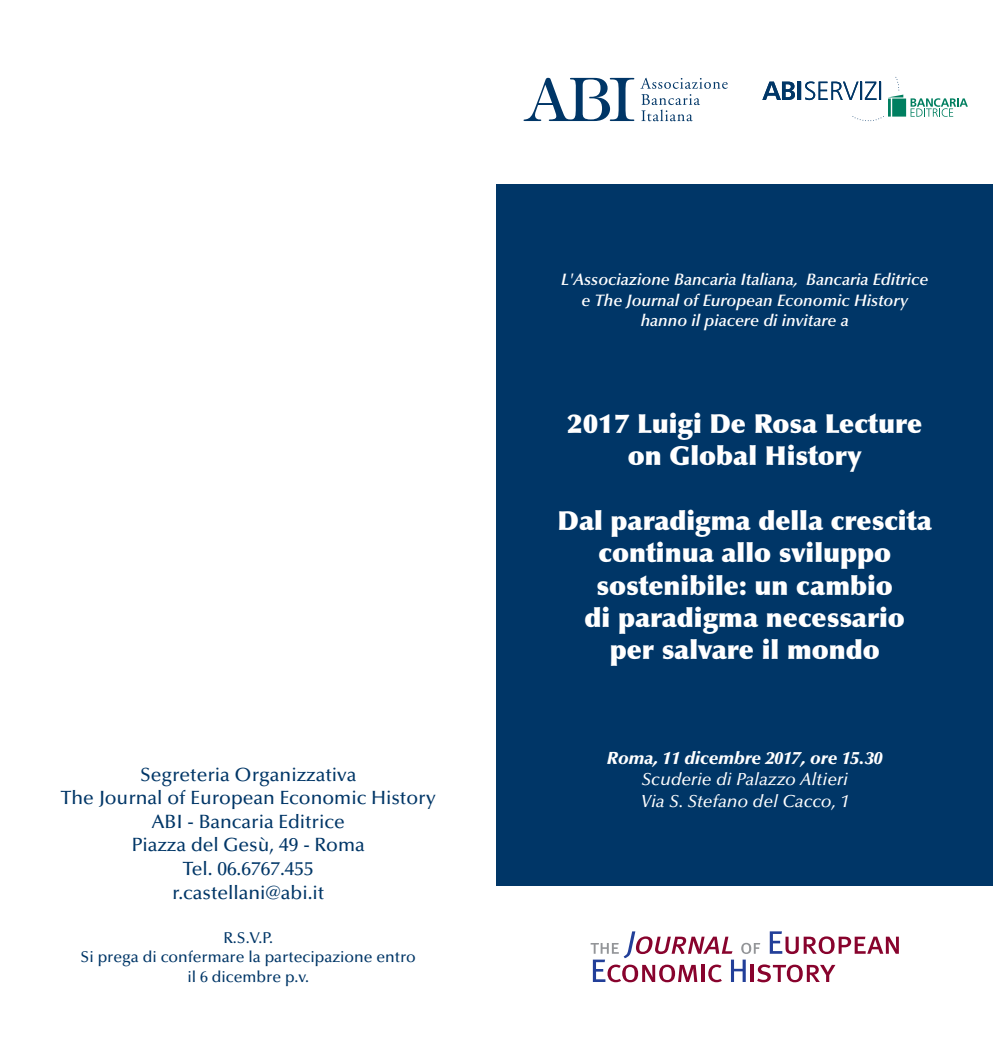
<style>
.page{position:relative;width:993px;height:1042px;background:#fff}
.page>*{position:absolute;margin:0;border:0;box-sizing:border-box;transform-origin:0 0}
.t1{font:900 26.25px/32.4px "Optima";color:#fff;text-align:center}
.t2{font:500 19.25px/23.6px "Optima";color:#003667;text-align:center}
.t3{font:italic 500 17.5px/21.5px "Optima";color:#fff}
.t4{font:italic 900 17.5px "Optima";color:#fff}
.t5{font:italic 600 16.62px/20.3px "Optima";color:#fff;text-align:center}
.t6{font:500 15.75px/19.2px "Optima";color:#003667;text-align:center}
</style>
<div class="page">
<div style="left:496px;top:184px;width:496px;height:701px;background:#003667"></div>
<svg style="left:523px;top:78px;width:111px;height:43px"></svg>
<svg style="left:640px;top:78px;width:87px;height:43px"></svg>
<svg style="left:762px;top:77px;width:205px;height:44px"></svg>
<svg style="left:590px;top:931px;width:308px;height:51px"></svg>
<p class="t2" style="left:61px;top:764px;width:376px">Segreteria Organizzativa<br>The Journal of European Economic History<br>ABI - Bancaria Editrice<br>Piazza del Gesù, 49 - Roma<br>Tel. 06.6767.455<br>r.castellani@abi.it</p>
<p class="t6" style="left:81px;top:930px;width:336px">R.S.V.P.<br>Si prega di confermare la partecipazione entro il 6 dicembre p.v.</p>
<p class="t5" style="left:561px;top:271px;width:368px">L'Associazione Bancaria Italiana, Bancaria Editrice e The Journal of European Economic History hanno il piacere di invitare a</p>
<p class="t1" style="left:567px;top:410px;width:356px">2017 Luigi De Rosa Lecture on Global History</p>
<p class="t1" style="left:557px;top:507px;width:375px">Dal paradigma della crescita continua allo sviluppo sostenibile: un cambio<br>di paradigma necessario<br>per salvare il mondo</p>
<p class="t4" style="left:606px;top:751px;width:277px">Roma, 11 dicembre 2017, ore 15.30</p>
<p class="t3" style="left:640px;top:770px;width:210px">Scuderie di Palazzo Altieri<br>Via S. Stefano del Cacco, 1</p>
</div>
